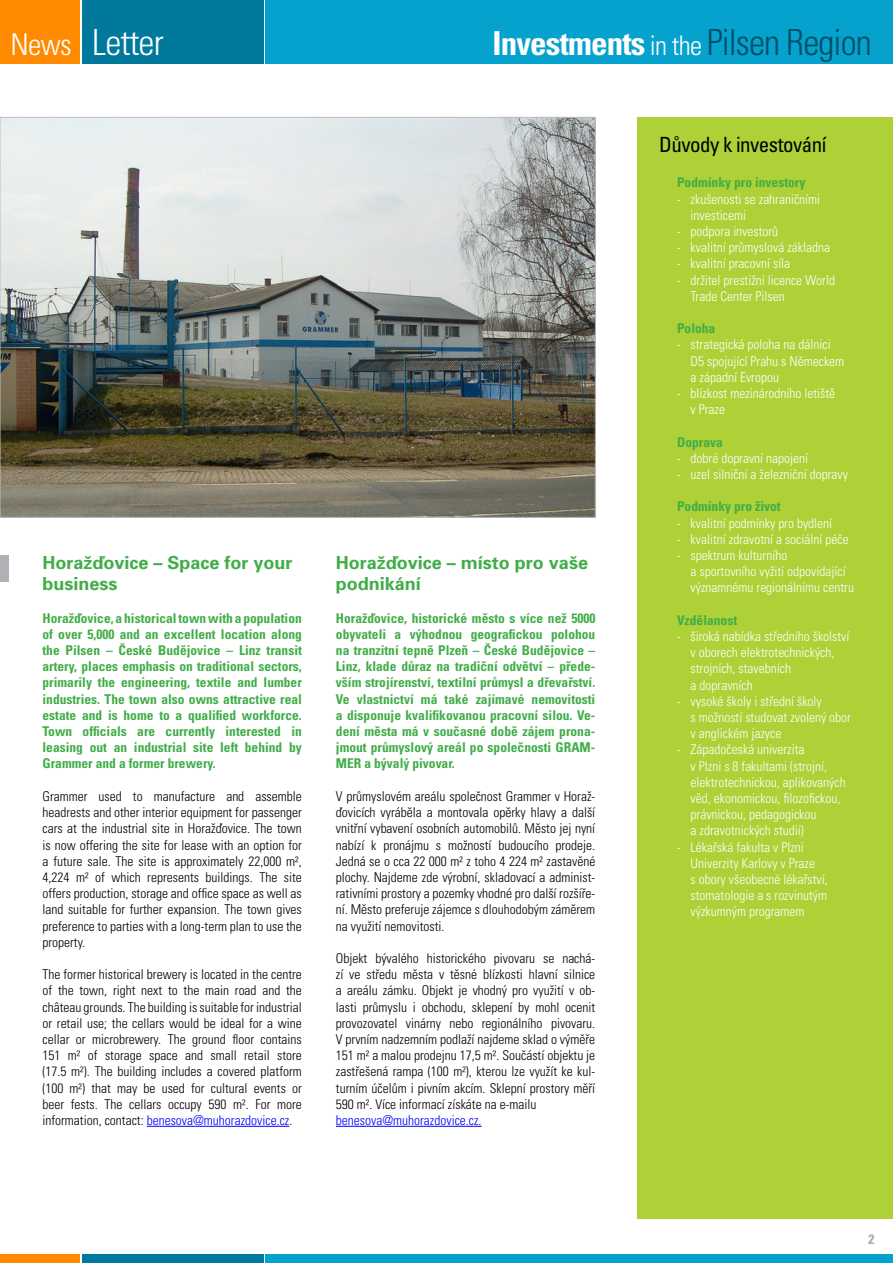
<style>
.page{position:relative;width:893px;height:1263px;background:#fff}
.page>*{position:absolute;margin:0;border:0;box-sizing:border-box;transform-origin:0 0}
.t1{font:300 condensed 36px "Univers CE";letter-spacing:-.025em;color:#004d65}
.t2{font:300 condensed 36px "Univers CE";letter-spacing:-.025em;color:#fff}
.t3{font:condensed 21px "Univers CE";letter-spacing:-.025em;color:#000}
.t4{font:700 18px/21.6px "Univers CE";color:#41ad49}
.t5{font:300 condensed 13.5px/16.2px "Univers CE";color:#000;text-align:justify}
.t6{font:300 condensed 13.5px/16.2px "Univers CE";color:#fff}
.t7{font:700 condensed 13.5px/16.2px "Univers CE";color:#41ad49;text-align:justify}
.t8{font:300 condensed 13.5px "Univers CE";color:#00f}
.t9{font:700 condensed 13.5px "Univers CE";color:#a7a9ac}
.s1{font-size:30px}
.s2{font-weight:700;font-size:33px;color:#fff}
.s3{font-size:27px;color:#fff}
.s4{color:#00f}
</style>
<div class="page">
<div style="left:638px;top:117px;width:255px;height:1101px;background:#add136"></div>
<div style="left:0;top:0;width:80px;height:64px;background:#ff8a00"></div>
<div style="left:83px;top:0;width:181px;height:64px;background:#01799c"></div>
<div style="left:265px;top:0;width:628px;height:64px;background:#05a2cd"></div>
<div style="left:0;top:1254px;width:80px;height:9px;background:#ff8a00"></div>
<div style="left:83px;top:1254px;width:181px;height:9px;background:#01799c"></div>
<div style="left:265px;top:1254px;width:628px;height:9px;background:#05a2cd"></div>
<div style="left:0;top:555px;width:9px;height:27px;background:#afb1b4"></div>
<hr style="left:147px;top:1126px;width:142px;height:1px;background:#00f">
<hr style="left:336px;top:1126px;width:146px;height:1px;background:#00f">
<img style="left:2px;top:119px;width:592px;height:397px">
<h1 class="t2" style="left:11px;top:22px;width:155px"><span class="s1">News</span> Letter</h1>
<h1 class="t1" style="left:492px;top:22px;width:381px"><span class="s2">Investments</span> <span class="s3">in the</span> Pilsen Region</h1>
<h3 class="t4" style="left:43px;top:552px;width:252px">Horažďovice – Space for your business</h3>
<p class="t7" style="left:43px;top:610px;width:261px">Horažďovice, a historical town with a population of over 5,000 and an excellent location along the Pilsen – České Budějovice – Linz transit artery, places emphasis on traditional sectors, primarily the engineering, textile and lumber industries. The town also owns attractive real estate and is home to a qualified workforce.<br>Town officials are currently interested in leasing out an industrial site left behind by Grammer and a former brewery.</p>
<p class="t5" style="left:42px;top:788px;width:261px">Grammer used to manufacture and assemble headrests and other interior equipment for passenger cars at the industrial site in Horažďovice. The town is now offering the site for lease with an option for a future sale. The site is approximately 22,000 m², 4,224 m² of which represents buildings. The site offers production, storage and office space as well as land suitable for further expansion. The town gives preference to parties with a long-term plan to use the property.</p>
<p class="t5" style="left:42px;top:966px;width:261px">The former historical brewery is located in the centre of the town, right next to the main road and the château grounds. The building is suitable for industrial or retail use; the cellars would be ideal for a wine cellar or microbrewery. The ground floor contains 151 m² of storage space and small retail store (17.5 m²). The building includes a covered platform (100 m²) that may be used for cultural events or beer fests. The cellars occupy 590 m². For more information, contact: <span class="s4">benesova@muhorazdovice.cz</span>.</p>
<h3 class="t4" style="left:336px;top:552px;width:254px">Horažďovice – místo pro vaše podnikání</h3>
<p class="t7" style="left:336px;top:610px;width:261px">Horažďovice, historické město s více než 5000 obyvateli a výhodnou geografickou polohou na tranzitní tepně Plzeň – České Budějovice – Linz, klade důraz na tradiční odvětví – přede&shy;vším strojírenství, textilní průmysl a dřevařství.<br>Ve vlastnictví má také zajímavé nemovitosti a disponuje kvalifikovanou pracovní silou. Ve&shy;dení města má v současné době zájem prona&shy;jmout průmyslový areál po společnosti GRAM-MER a bývalý pivovar.</p>
<p class="t5" style="left:336px;top:788px;width:261px">V průmyslovém areálu společnost Grammer v Horaž&shy;ďovicích vyráběla a montovala opěrky hlavy a další vnitřní vybavení osobních automobilů. Město jej nyní nabízí k pronájmu s možností budoucího prodeje.<br>Jedná se o cca 22 000 m² z toho 4 224 m² zastavěné plochy. Najdeme zde výrobní, skladovací a administ&shy;rativními prostory a pozemky vhodné pro další rozšíře&shy;ní. Město preferuje zájemce s dlouhodobým záměrem na využití nemovitosti.</p>
<p class="t5" style="left:336px;top:950px;width:261px">Objekt bývalého historického pivovaru se nachá&shy;zí ve středu města v těsné blízkosti hlavní silnice a areálu zámku. Objekt je vhodný pro využití v ob&shy;lasti průmyslu i obchodu, sklepení by mohl ocenit provozovatel vinárny nebo regionálního pivovaru.<br>V prvním nadzemním podlaží najdeme sklad o výměře 151 m² a malou prodejnu 17,5 m². Součástí objektu je zastřešená rampa (100 m²), kterou lze využít ke kul&shy;turním účelům i pivním akcím. Sklepní prostory měří 590 m². Více informací získáte na e-mailu</p>
<p class="t8" style="left:336px;top:1112px;width:147px">benesova@muhorazdovice.cz.</p>
<h2 class="t3" style="left:659px;top:133px;width:169px">Důvody k investování</h2>
<p class="t7" style="left:677px;top:175px;width:130px">Podmínky pro investory</p>
<p class="t6" style="left:691px;top:191px;width:131px;text-indent:-14px">- zkušenosti se zahraničními investicemi</p>
<p class="t6" style="left:677px;top:223px;width:103px">- podpora investorů</p>
<p class="t6" style="left:677px;top:239px;width:154px">- kvalitní průmyslová základna</p>
<p class="t6" style="left:677px;top:256px;width:115px">- kvalitní pracovní síla</p>
<p class="t6" style="left:691px;top:272px;width:146px;text-indent:-14px">- držitel prestižní licence World<br>Trade Center Pilsen</p>
<p class="t7" style="left:677px;top:320px;width:40px">Poloha</p>
<p class="t6" style="left:691px;top:337px;width:155px;text-indent:-14px">- strategická poloha na dálnici<br>D5 spojující Prahu s Německem a západní Evropou</p>
<p class="t6" style="left:691px;top:385px;width:146px;text-indent:-14px">- blízkost mezinárodního letiště v Praze</p>
<p class="t7" style="left:677px;top:434px;width:47px">Doprava</p>
<p class="t6" style="left:677px;top:450px;width:133px">- dobré dopravní napojení</p>
<p class="t6" style="left:677px;top:466px;width:172px">- uzel silniční a železniční dopravy</p>
<p class="t7" style="left:677px;top:499px;width:105px">Podmínky pro život</p>
<p class="t6" style="left:677px;top:515px;width:157px">- kvalitní podmínky pro bydlení</p>
<p class="t6" style="left:677px;top:531px;width:173px">- kvalitní zdravotní a sociální péče</p>
<p class="t6" style="left:691px;top:547px;width:165px;text-indent:-14px">- spektrum kulturního<br>a sportovního vyžití odpovídající významnému regionálnímu centru</p>
<p class="t7" style="left:677px;top:612px;width:62px">Vzdělanost</p>
<p class="t6" style="left:691px;top:628px;width:160px;text-indent:-14px">- široká nabídka středního školství v oborech elektrotechnických, strojních, stavebních<br>a dopravních</p>
<p class="t6" style="left:691px;top:693px;width:162px;text-indent:-14px">- vysoké školy i střední školy<br>s možností studovat zvolený obor v anglickém jazyce</p>
<p class="t6" style="left:691px;top:742px;width:157px;text-indent:-14px">- Západočeská univerzita<br>v Plzni s 8 fakultami (strojní, elektrotechnickou, aplikovaných věd, ekonomickou, filozofickou, právnickou, pedagogickou<br>a zdravotnických studií)</p>
<p class="t6" style="left:691px;top:839px;width:139px;text-indent:-14px">- Lékařská fakulta v Plzni<br>Univerzity Karlovy v Praze<br>s obory všeobecné lékařství, stomatologie a s rozvinutým výzkumným programem</p>
<p class="t9" style="left:868px;top:1231px;width:7px">2</p>
</div>
